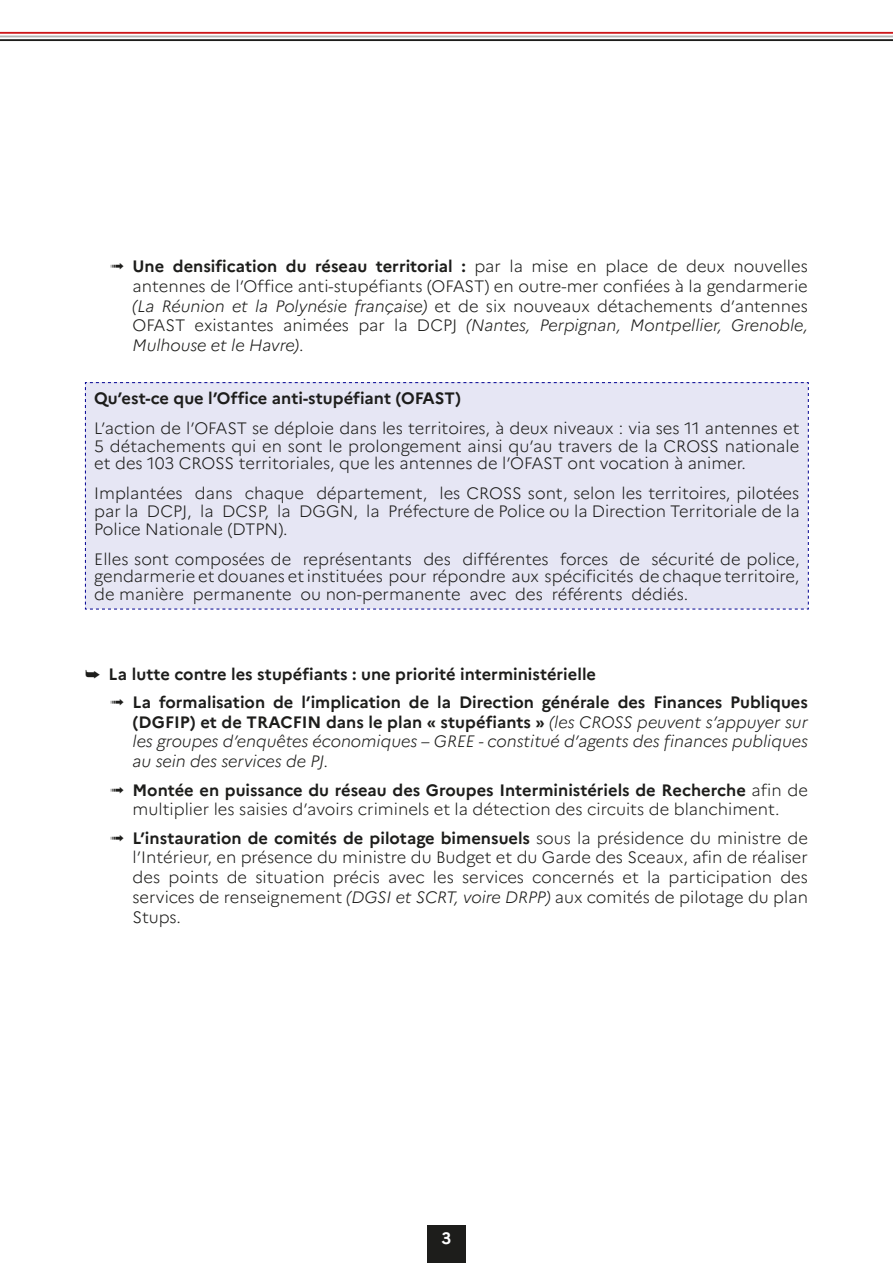
<style>
.page{position:relative;width:893px;height:1263px;background:#fff}
.page>*{position:absolute;margin:0;border:0;box-sizing:border-box;transform-origin:0 0}
.texte{font:300 16.5px/19.8px "Marianne";color:#1d1d1b;text-align:justify}
.texte-2{font:italic 300 16.5px/19.8px "Marianne";color:#1d1d1b;text-align:justify}
.texte-3{font:700 16.5px "Marianne";color:#1d1d1b}
.t1{font:700 16.5px "Marianne";color:#fff}
.s1{font-weight:700}
.s2{font-style:italic}
.s3{font-weight:700;font-style:normal}
</style>
<div class="page">
<div style="left:85px;top:382px;width:724px;height:228px;background:#e6e6f4"></div>
<hr style="left:0;top:39px;width:893px;height:2px;background:#1d1d1b">
<hr style="left:0;top:36px;width:893px;height:1px;background:#b2b2b2">
<hr style="left:0;top:32px;width:893px;height:2px;background:#cd171a">
<div style="left:427px;top:1225px;width:39px;height:38px;background:#1d1d1b"></div>
<p class="texte" style="left:133px;top:256px;width:677px;text-indent:-22px">➟ <span class="s1">Une densification du réseau territorial :</span> par la mise en place de deux nouvelles antennes de l’Office anti-stupéfiants (OFAST) en outre-mer confiées à la gendarmerie <span class="s2">(La Réunion et la Polynésie française)</span> et de six nouveaux détachements d’antennes OFAST existantes animées par la DCPJ <span class="s2">(Nantes, Perpignan, Montpellier, Grenoble, Mulhouse et le Havre)</span>.</p>
<p class="texte-3" style="left:94px;top:388px;width:368px">Qu’est-ce que l’Office anti-stupéfiant (OFAST)</p>
<p class="texte" style="left:94px;top:419px;width:707px;line-height:17.9px">L’action de l’OFAST se déploie dans les territoires, à deux niveaux : via ses 11 antennes et 5 détachements qui en sont le prolongement ainsi qu’au travers de la CROSS nationale et des 103 CROSS territoriales, que les antennes de l’OFAST ont vocation à animer.</p>
<p class="texte" style="left:94px;top:484px;width:707px;line-height:17.9px">Implantées dans chaque département, les CROSS sont, selon les territoires, pilotées par la DCPJ, la DCSP, la DGGN, la Préfecture de Police ou la Direction Territoriale de la Police Nationale (DTPN).</p>
<p class="texte" style="left:94px;top:550px;width:707px;line-height:17.9px">Elles sont composées de représentants des différentes forces de sécurité de police, gendarmerie et douanes et instituées pour répondre aux spécificités de chaque territoire, de manière permanente ou non-permanente avec des référents dédiés.</p>
<p class="texte-3" style="left:85px;top:664px;width:513px">➥ La lutte contre les stupéfiants : une priorité interministérielle</p>
<p class="texte-2" style="left:133px;top:692px;width:677px;text-indent:-22px">➟ <span class="s3">La formalisation de l’implication de la Direction générale des Finances Publiques (DGFIP) et de TRACFIN dans le plan « stupéfiants »</span> (les CROSS peuvent s’appuyer sur les groupes d’enquêtes économiques – GREE - constitué d’agents des finances publiques au sein des services de PJ.</p>
<p class="texte" style="left:111px;top:780px;width:699px;text-align:center">➟ <span class="s1">Montée en puissance du réseau des Groupes Interministériels de Recherche</span> afin de multiplier les saisies d’avoirs criminels et la détection des circuits de blanchiment.</p>
<p class="texte" style="left:133px;top:828px;width:677px;text-indent:-22px">➟ <span class="s1">L’instauration de comités de pilotage bimensuels</span> sous la présidence du ministre de l’Intérieur, en présence du ministre du Budget et du Garde des Sceaux, afin de réaliser des points de situation précis avec les services concernés et la participation des services de renseignement <span class="s2">(DGSI et SCRT, voire DRPP)</span> aux comités de pilotage du plan Stups.</p>
<p class="t1" style="left:442px;top:1228px;width:11px">3</p>
</div>
